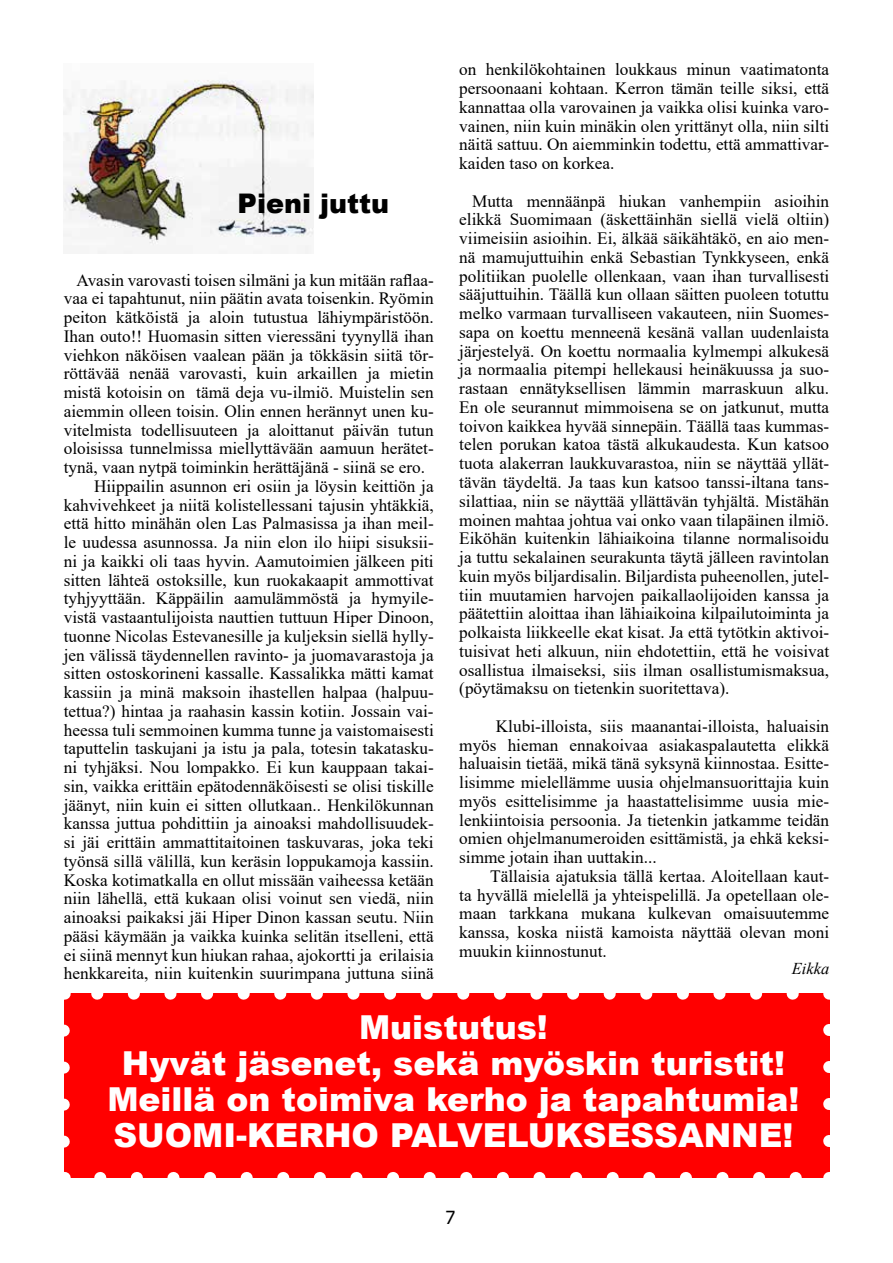
<style>
.page{position:relative;width:893px;height:1263px;background:#fff}
.page>*{position:absolute;margin:0;border:0;box-sizing:border-box;transform-origin:0 0}
.t1{font:900 33px/36px "Arial";color:#fff;text-align:center}
.t2{font:900 27px "Arial";color:#000}
.t3{font:18px "Tahoma";color:#000}
.t4{font:17.25px/18.8px "Times New Roman";color:#000;text-align:justify}
.t5{font:italic 16.5px "Times New Roman";color:#000}
</style>
<div class="page">
<img style="left:64px;top:80px;width:250px;height:173px">
<div style="left:64px;top:994px;width:765px;height:184px;background:#f00"></div>
<svg style="left:64px;top:1030px;width:6px;height:118px"></svg>
<svg style="left:100px;top:1172px;width:702px;height:6px"></svg>
<svg style="left:823px;top:1012px;width:7px;height:129px"></svg>
<svg style="left:82px;top:993px;width:711px;height:7px"></svg>
<h2 class="t2" style="left:238px;top:184px;width:153px">Pieni juttu</h2>
<p class="t4" style="left:77px;top:270px;width:359px">Avasin varovasti toisen silmäni ja kun mitään raflaa-</p>
<p class="t4" style="left:64px;top:289px;width:371px">vaa ei tapahtunut, niin päätin avata toisenkin. Ryömin</p>
<p class="t4" style="left:64px;top:307px;width:371px">peiton kätköistä ja aloin tutustua lähiympäristöön.</p>
<p class="t4" style="left:64px;top:326px;width:371px">Ihan outo!! Huomasin sitten vieressäni tyynyllä ihan</p>
<p class="t4" style="left:64px;top:345px;width:371px">viehkon näköisen vaalean pään ja tökkäsin siitä tör-</p>
<p class="t4" style="left:64px;top:364px;width:371px">röttävää nenää varovasti, kuin arkaillen ja mietin</p>
<p class="t4" style="left:64px;top:382px;width:371px">mistä kotoisin on tämä deja vu-ilmiö. Muistelin sen</p>
<p class="t4" style="left:64px;top:401px;width:371px">aiemmin olleen toisin. Olin ennen herännyt unen ku-</p>
<p class="t4" style="left:64px;top:420px;width:371px">vitelmista todellisuuteen ja aloittanut päivän tutun</p>
<p class="t4" style="left:64px;top:439px;width:371px">oloisissa tunnelmissa miellyttävään aamuun herätet-</p>
<p class="t4" style="left:64px;top:457px;width:363px">tynä, vaan nytpä toiminkin herättäjänä - siinä se ero.</p>
<p class="t4" style="left:94px;top:476px;width:341px">Hiippailin asunnon eri osiin ja löysin keittiön ja</p>
<p class="t4" style="left:64px;top:495px;width:371px">kahvivehkeet ja niitä kolistellessani tajusin yhtäkkiä,</p>
<p class="t4" style="left:64px;top:514px;width:371px">että hitto minähän olen Las Palmasissa ja ihan meil-</p>
<p class="t4" style="left:64px;top:532px;width:371px">le uudessa asunnossa. Ja niin elon ilo hiipi sisuksii-</p>
<p class="t4" style="left:64px;top:551px;width:371px">ni ja kaikki oli taas hyvin. Aamutoimien jälkeen piti</p>
<p class="t4" style="left:64px;top:570px;width:371px">sitten lähteä ostoksille, kun ruokakaapit ammottivat</p>
<p class="t4" style="left:64px;top:589px;width:371px">tyhjyyttään. Käppäilin aamulämmöstä ja hymyile-</p>
<p class="t4" style="left:64px;top:607px;width:371px">vistä vastaantulijoista nauttien tuttuun Hiper Dinoon,</p>
<p class="t4" style="left:64px;top:626px;width:371px">tuonne Nicolas Estevanesille ja kuljeksin siellä hylly-</p>
<p class="t4" style="left:64px;top:645px;width:371px">jen välissä täydennellen ravinto- ja juomavarastoja ja</p>
<p class="t4" style="left:64px;top:664px;width:371px">sitten ostoskorineni kassalle. Kassalikka mätti kamat</p>
<p class="t4" style="left:64px;top:682px;width:371px">kassiin ja minä maksoin ihastellen halpaa (halpuu-</p>
<p class="t4" style="left:64px;top:701px;width:371px">tettua?) hintaa ja raahasin kassin kotiin. Jossain vai-</p>
<p class="t4" style="left:64px;top:720px;width:372px">heessa tuli semmoinen kumma tunne ja vaistomaisesti</p>
<p class="t4" style="left:64px;top:739px;width:371px">taputtelin taskujani ja istu ja pala, totesin takatasku-</p>
<p class="t4" style="left:64px;top:757px;width:371px">ni tyhjäksi. Nou lompakko. Ei kun kauppaan takai-</p>
<p class="t4" style="left:64px;top:776px;width:371px">sin, vaikka erittäin epätodennäköisesti se olisi tiskille</p>
<p class="t4" style="left:64px;top:795px;width:371px">jäänyt, niin kuin ei sitten ollutkaan.. Henkilökunnan</p>
<p class="t4" style="left:64px;top:814px;width:371px">kanssa juttua pohdittiin ja ainoaksi mahdollisuudek-</p>
<p class="t4" style="left:64px;top:832px;width:371px">si jäi erittäin ammattitaitoinen taskuvaras, joka teki</p>
<p class="t4" style="left:64px;top:851px;width:371px">työnsä sillä välillä, kun keräsin loppukamoja kassiin.</p>
<p class="t4" style="left:64px;top:870px;width:371px">Koska kotimatkalla en ollut missään vaiheessa ketään</p>
<p class="t4" style="left:64px;top:889px;width:371px">niin lähellä, että kukaan olisi voinut sen viedä, niin</p>
<p class="t4" style="left:64px;top:907px;width:371px">ainoaksi paikaksi jäi Hiper Dinon kassan seutu. Niin</p>
<p class="t4" style="left:64px;top:926px;width:371px">pääsi käymään ja vaikka kuinka selitän itselleni, että</p>
<p class="t4" style="left:64px;top:945px;width:371px">ei siinä mennyt kun hiukan rahaa, ajokortti ja erilaisia</p>
<p class="t4" style="left:64px;top:964px;width:371px">henkkareita, niin kuitenkin suurimpana juttuna siinä</p>
<p class="t4" style="left:459px;top:60px;width:371px">on henkilökohtainen loukkaus minun vaatimatonta persoonaani kohtaan. Kerron tämän teille siksi, että kannattaa olla varovainen ja vaikka olisi kuinka varo&shy;vainen, niin kuin minäkin olen yrittänyt olla, niin silti näitä sattuu. On aiemminkin todettu, että ammattivar&shy;kaiden taso on korkea.</p>
<p class="t4" style="left:459px;top:191px;width:371px;text-indent:13px">Mutta mennäänpä hiukan vanhempiin asioihin elikkä Suomimaan (äskettäinhän siellä vielä oltiin) viimeisiin asioihin. Ei, älkää säikähtäkö, en aio men&shy;nä mamujuttuihin enkä Sebastian Tynkkyseen, enkä politiikan puolelle ollenkaan, vaan ihan turvallisesti sääjuttuihin. Täällä kun ollaan säitten puoleen totuttu melko varmaan turvalliseen vakauteen, niin Suomes&shy;sapa on koettu menneenä kesänä vallan uudenlaista järjestelyä. On koettu normaalia kylmempi alkukesä ja normaalia pitempi hellekausi heinäkuussa ja suo&shy;rastaan ennätyksellisen lämmin marraskuun alku.<br>En ole seurannut mimmoisena se on jatkunut, mutta toivon kaikkea hyvää sinnepäin. Täällä taas kummas&shy;telen porukan katoa tästä alkukaudesta. Kun katsoo tuota alakerran laukkuvarastoa, niin se näyttää yllät&shy;tävän täydeltä. Ja taas kun katsoo tanssi-iltana tans&shy;silattiaa, niin se näyttää yllättävän tyhjältä. Mistähän moinen mahtaa johtua vai onko vaan tilapäinen ilmiö.<br>Eiköhän kuitenkin lähiaikoina tilanne normalisoidu ja tuttu sekalainen seurakunta täytä jälleen ravintolan kuin myös biljardisalin. Biljardista puheenollen, jutel&shy;tiin muutamien harvojen paikallaolijoiden kanssa ja päätettiin aloittaa ihan lähiaikoina kilpailutoiminta ja polkaista liikkeelle ekat kisat. Ja että tytötkin aktivoi&shy;tuisivat heti alkuun, niin ehdotettiin, että he voisivat osallistua ilmaiseksi, siis ilman osallistumismaksua, (pöytämaksu on tietenkin suoritettava).</p>
<p class="t4" style="left:459px;top:716px;width:371px;text-indent:37px">Klubi-illoista, siis maanantai-illoista, haluaisin myös hieman ennakoivaa asiakaspalautetta elikkä haluaisin tietää, mikä tänä syksynä kiinnostaa. Esitte&shy;lisimme mielellämme uusia ohjelmansuorittajia kuin myös esittelisimme ja haastattelisimme uusia mie&shy;lenkiintoisia persoonia. Ja tietenkin jatkamme teidän omien ohjelmanumeroiden esittämistä, ja ehkä keksi&shy;simme jotain ihan uuttakin...</p>
<p class="t4" style="left:459px;top:866px;width:371px;text-indent:31px">Tällaisia ajatuksia tällä kertaa. Aloitellaan kaut&shy;ta hyvällä mielellä ja yhteispelillä. Ja opetellaan ole&shy;maan tarkkana mukana kulkevan omaisuutemme kanssa, koska niistä kamoista näyttää olevan moni muukin kiinnostunut.</p>
<p class="t5" style="left:792px;top:957px;width:39px">Eikka</p>
<h1 class="t1" style="left:107px;top:1008px;width:694px">Muistutus!<br>Hyvät jäsenet, sekä myöskin turistit!<br>Meillä on toimiva kerho ja tapahtumia!<br>SUOMI-KERHO PALVELUKSESSANNE!</h1>
<p class="t3" style="left:445px;top:1205px;width:11px">7</p>
</div>
